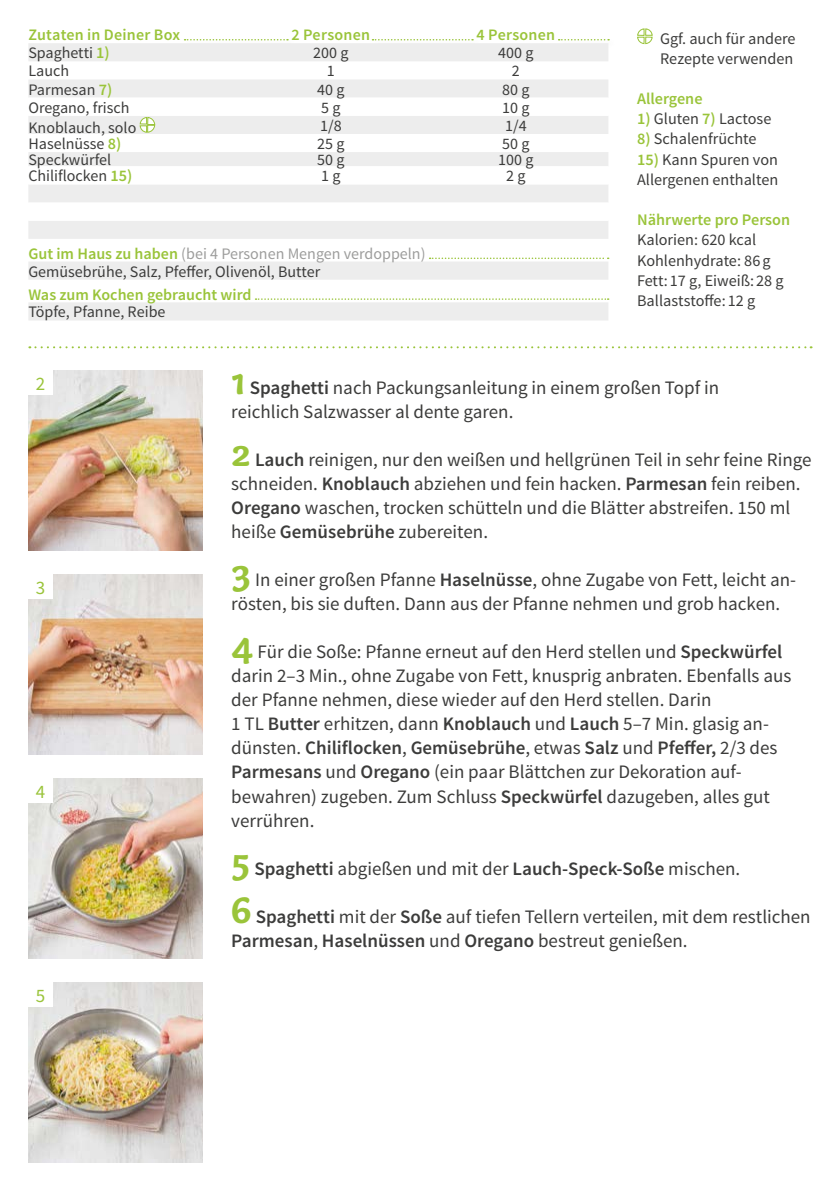
<style>
.page{position:relative;width:840px;height:1191px;background:#fff}
.page>*{position:absolute;margin:0;border:0;box-sizing:border-box;transform-origin:0 0}
.FRONT___BACK_Running{font:19px/24px "Source Sans Pro";color:#3c3c3b}
.FRONT___BACK_Running-2{font:600 19px "Source Sans Pro";color:#3c3c3b}
.BACK_Numbers_on_Phot{font:19px "Source Sans Pro";color:#9ac43a}
.BACK_Text_next_to_ta{font:16.2px/20.2px "Source Sans Pro";color:#3c3c3b}
.BACK_Text_next_to_ta-2{font:600 16.2px "Source Sans Pro";color:#9ac43a}
.BACK_Table_Content_L{font:16px "Source Sans Pro";color:#3c3c3b}
.BACK_Table_Content_C{font:16px "Source Sans Pro";color:#3c3c3b}
.BACK_Table_Content_C-2{font:16px "Source Sans Pro";color:#9d9d9c}
.BACK_Table_Header_CE{font:600 16px "Source Sans Pro";letter-spacing:.015em;color:#9ac43a}
.BACK_Table_Content_L-2{font:600 16px "Source Sans Pro";color:#9ac43a}
.s1{font-weight:600;font-size:16.2px;color:#9ac43a}
.s2{font-weight:600;color:#9ac43a}
.s3{font-family:"Capucine Basic";font-weight:700;font-size:40px;color:#9ac43a}
.s4{font-weight:600}
.s5{font-weight:400}
</style>
<div class="page">
<div style="left:556px;top:38px;width:61px;height:12px;background:#000;opacity:.2"></div>
<svg style="left:558px;top:39px;width:50px;height:1px"></svg>
<div style="left:182px;top:38px;width:114px;height:12px;background:#000;opacity:.2"></div>
<svg style="left:184px;top:39px;width:104px;height:1px"></svg>
<div style="left:370px;top:38px;width:111px;height:12px;background:#000;opacity:.2"></div>
<svg style="left:372px;top:39px;width:101px;height:1px"></svg>
<img style="left:28px;top:982px;width:175px;height:180px">
<img style="left:28px;top:778px;width:175px;height:180px">
<img style="left:28px;top:574px;width:175px;height:180px">
<img style="left:28px;top:370px;width:175px;height:180px">
<svg style="left:29px;top:346px;width:782px;height:2px"></svg>
<div style="left:28px;top:370px;width:24px;height:24px;background:#fff"></div>
<div style="left:28px;top:982px;width:24px;height:24px;background:#fff"></div>
<div style="left:28px;top:778px;width:24px;height:24px;background:#fff"></div>
<div style="left:28px;top:574px;width:24px;height:24px;background:#fff"></div>
<svg style="left:637px;top:28px;width:16px;height:17px"></svg>
<svg style="left:28px;top:43px;width:580px;height:54px;fill:#ededed"></svg>
<svg style="left:28px;top:116px;width:580px;height:123px;fill:#ededed"></svg>
<svg style="left:139px;top:116px;width:17px;height:17px"></svg>
<svg style="left:28px;top:257px;width:580px;height:63px"></svg>
<p class="BACK_Table_Header_CE" style="left:28px;top:25px;width:153px">Zutaten in Deiner Box</p>
<p class="BACK_Table_Header_CE" style="left:291px;top:25px;width:80px">2 Personen</p>
<p class="BACK_Table_Header_CE" style="left:476px;top:25px;width:80px">4 Personen</p>
<p class="BACK_Table_Content_L" style="left:28px;top:43px;width:83px">Spaghetti <span class="s1">1)</span></p>
<p class="BACK_Table_Content_C" style="left:313px;top:43px;width:37px">200 g</p>
<p class="BACK_Table_Content_C" style="left:498px;top:43px;width:37px">400 g</p>
<p class="BACK_Table_Content_L" style="left:28px;top:61px;width:42px">Lauch</p>
<p class="BACK_Table_Content_C" style="left:327px;top:61px;width:9px">1</p>
<p class="BACK_Table_Content_C" style="left:511px;top:61px;width:9px">2</p>
<p class="BACK_Table_Content_L" style="left:28px;top:79px;width:85px">Parmesan <span class="s1">7)</span></p>
<p class="BACK_Table_Content_C" style="left:317px;top:79px;width:29px">40 g</p>
<p class="BACK_Table_Content_C" style="left:502px;top:79px;width:29px">80 g</p>
<p class="BACK_Table_Content_L" style="left:28px;top:97px;width:103px">Oregano, frisch</p>
<p class="BACK_Table_Content_C" style="left:321px;top:97px;width:21px">5 g</p>
<p class="BACK_Table_Content_C" style="left:502px;top:97px;width:29px">10 g</p>
<p class="BACK_Table_Content_L" style="left:28px;top:117px;width:109px">Knoblauch, solo</p>
<p class="BACK_Table_Content_C" style="left:320px;top:116px;width:23px">1/8</p>
<p class="BACK_Table_Content_C" style="left:505px;top:116px;width:23px">1/4</p>
<p class="BACK_Table_Content_L" style="left:28px;top:134px;width:94px">Haselnüsse <span class="s1">8)</span></p>
<p class="BACK_Table_Content_C" style="left:317px;top:134px;width:29px">25 g</p>
<p class="BACK_Table_Content_C" style="left:502px;top:134px;width:29px">50 g</p>
<p class="BACK_Table_Content_L" style="left:28px;top:150px;width:84px">Speckwürfel</p>
<p class="BACK_Table_Content_C" style="left:317px;top:150px;width:29px">50 g</p>
<p class="BACK_Table_Content_C" style="left:498px;top:150px;width:37px">100 g</p>
<p class="BACK_Table_Content_L" style="left:28px;top:166px;width:105px">Chiliflocken <span class="s1">15)</span></p>
<p class="BACK_Table_Content_C" style="left:321px;top:166px;width:21px">1 g</p>
<p class="BACK_Table_Content_C" style="left:506px;top:166px;width:21px">2 g</p>
<p class="BACK_Table_Content_C-2" style="left:28px;top:243px;width:398px"><span class="s2">Gut im Haus zu haben</span> (bei 4 Personen Mengen verdoppeln)</p>
<p class="BACK_Table_Content_C" style="left:28px;top:261px;width:293px">Gemüsebrühe, Salz, Pfeffer, Olivenöl, Butter</p>
<p class="BACK_Table_Content_L-2" style="left:28px;top:284px;width:224px">Was zum Kochen gebraucht wird</p>
<p class="BACK_Table_Content_L" style="left:28px;top:302px;width:138px">Töpfe, Pfanne, Reibe</p>
<p class="BACK_Text_next_to_ta" style="left:659px;top:29px;width:137px">Ggf. auch für andere<br>Rezepte verwenden</p>
<p class="BACK_Text_next_to_ta-2" style="left:636px;top:88px;width:67px">Allergene</p>
<p class="BACK_Text_next_to_ta" style="left:636px;top:109px;width:136px"><span class="s2">1)</span> Gluten <span class="s2">7)</span> Lactose</p>
<p class="BACK_Text_next_to_ta" style="left:636px;top:129px;width:121px"><span class="s2">8)</span> Schalenfrüchte</p>
<p class="BACK_Text_next_to_ta" style="left:636px;top:149px;width:143px"><span class="s2">15)</span> Kann Spuren von<br>Allergenen enthalten</p>
<p class="BACK_Text_next_to_ta-2" style="left:636px;top:210px;width:154px">Nährwerte pro Person</p>
<p class="BACK_Text_next_to_ta" style="left:636px;top:230px;width:120px">Kalorien: 620 kcal</p>
<p class="BACK_Text_next_to_ta" style="left:636px;top:250px;width:148px">Kohlenhydrate: 86g<br>Fett: 17 g, Eiweiß: 28 g</p>
<p class="BACK_Text_next_to_ta" style="left:636px;top:291px;width:120px">Ballaststoffe: 12 g</p>
<p class="BACK_Numbers_on_Phot" style="left:36px;top:371px;width:11px">2</p>
<p class="BACK_Numbers_on_Phot" style="left:36px;top:575px;width:11px">3</p>
<p class="BACK_Numbers_on_Phot" style="left:36px;top:779px;width:11px">4</p>
<p class="BACK_Numbers_on_Phot" style="left:36px;top:983px;width:11px">5</p>
<p class="FRONT___BACK_Running" style="left:231px;top:376px;width:489px"><span class="s3">1</span> <span class="s4">Spaghetti</span> nach Packungsanleitung in einem großen Topf in reichlich Salzwasser al dente garen.</p>
<p class="FRONT___BACK_Running" style="left:231px;top:448px;width:581px"><span class="s3">2</span> <span class="s4">Lauch</span> reinigen, nur den weißen und hellgrünen Teil in sehr feine Ringe schneiden. <span class="s4">Knoblauch</span> abziehen und fein hacken. <span class="s4">Parmesan</span> fein reiben.<br><span class="s4">Oregano</span> waschen, trocken schütteln und die Blätter abstreifen. 150 ml heiße <span class="s4">Gemüsebrühe</span> zubereiten.</p>
<p class="FRONT___BACK_Running" style="left:231px;top:568px;width:566px"><span class="s3">3</span> In einer großen Pfanne <span class="s4">Haselnüsse</span>, ohne Zugabe von Fett, leicht an&shy;rösten, bis sie duften. Dann aus der Pfanne nehmen und grob hacken.</p>
<p class="FRONT___BACK_Running" style="left:231px;top:640px;width:561px"><span class="s3">4</span> Für die Soße: Pfanne erneut auf den Herd stellen und <span class="s4">Speckwürfel </span>darin 2–3 Min., ohne Zugabe von Fett, knusprig anbraten. Ebenfalls aus der Pfanne nehmen, diese wieder auf den Herd stellen. Darin<br>1 TL <span class="s4">Butter</span> erhitzen, dann <span class="s4">Knoblauch</span> und <span class="s4">Lauch</span> 5–7 Min. glasig an&shy;dünsten. <span class="s4">Chiliflocken</span>, <span class="s4">Gemüsebrühe</span>, etwas <span class="s4">Salz</span> und <span class="s4">Pfeffer,</span> 2/3 des <span class="s4">Parmesans</span> und <span class="s4">Oregano</span> (ein paar Blättchen zur Dekoration auf&shy;bewahren) zugeben. Zum Schluss <span class="s4">Speckwürfel</span> dazugeben, alles gut verrühren.</p>
<p class="FRONT___BACK_Running-2" style="left:231px;top:856px;width:510px"><span class="s3">5</span> Spaghetti <span class="s5">abgießen und mit der</span> Lauch-Speck-Soße <span class="s5">mischen.</span></p>
<p class="FRONT___BACK_Running" style="left:231px;top:904px;width:580px"><span class="s3">6</span> <span class="s4">Spaghetti</span> mit der <span class="s4">Soße</span> auf tiefen Tellern verteilen, mit dem restlichen<br><span class="s4">Parmesan</span>, <span class="s4">Haselnüssen</span> und <span class="s4">Oregano</span> bestreut genießen.</p>
</div>
